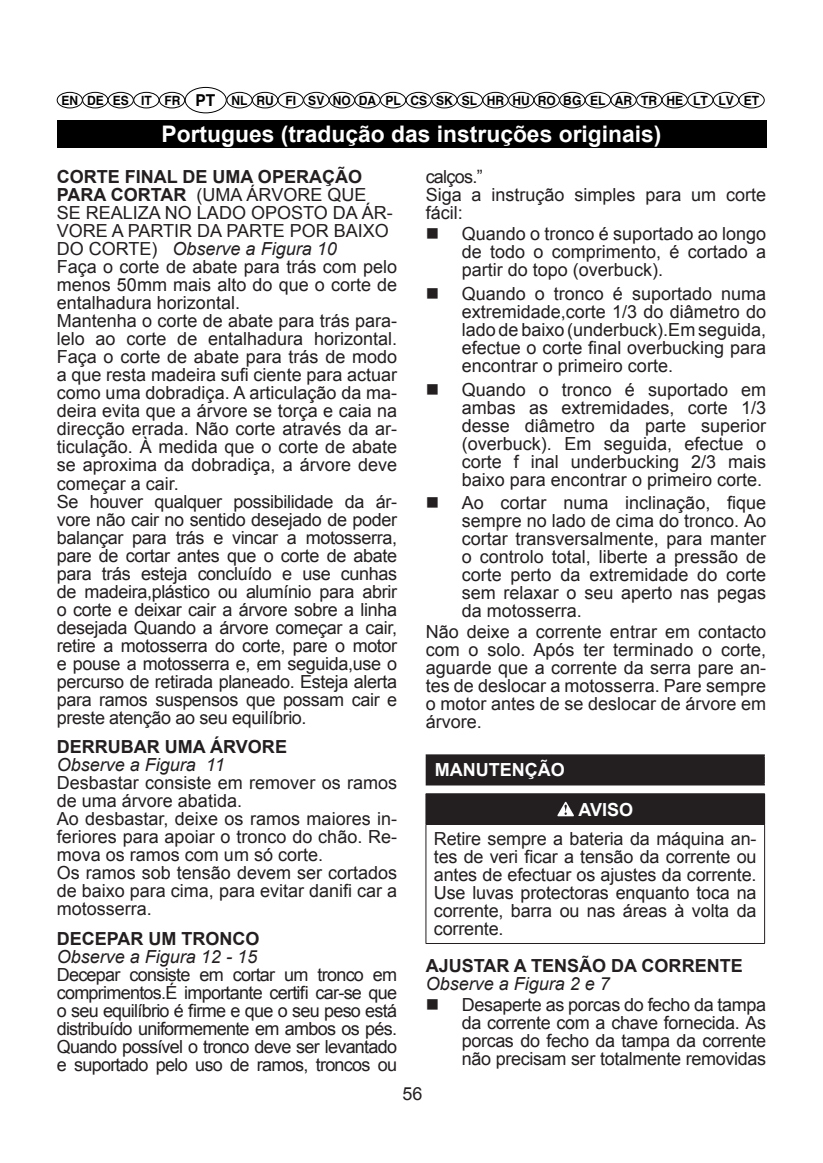
<style>
.page{position:relative;width:823px;height:1163px;background:#fff}
.page>*{position:absolute;margin:0;border:0;box-sizing:border-box;transform-origin:0 0}
.t1{font:700 22.8px "Arial";color:#fff}
.t2{font:18px/18px "Arial";color:#231f20;text-align:justify}
.t3{font:18px/18px "Arial";letter-spacing:-.02em;color:#231f20}
.t4{font:700 18px "Arial";color:#231f20}
.t5{font:italic 18px "Arial";color:#231f20}
.t6{font:700 18px "Arial";color:#fff}
.t7{font:700 12.8px "Helvetica";color:#000;scale:.94 1}
.s1{font-size:16.4px}
.s2{font-weight:700}
.s3{font-style:italic}
</style>
<div class="page">
<div style="left:57px;top:120px;width:708px;height:27px;background:#000"></div>
<div style="left:185px;top:87px;width:41px;height:26px;border:1px solid #000;border-radius:50%"></div>
<div style="left:57px;top:92px;width:26px;height:16px;border:1px solid #000;border-radius:50%"></div>
<div style="left:82px;top:92px;width:26px;height:16px;border:1px solid #000;border-radius:50%"></div>
<div style="left:108px;top:92px;width:26px;height:16px;border:1px solid #000;border-radius:50%"></div>
<div style="left:133px;top:92px;width:26px;height:16px;border:1px solid #000;border-radius:50%"></div>
<div style="left:159px;top:92px;width:26px;height:16px;border:1px solid #000;border-radius:50%"></div>
<div style="left:226px;top:92px;width:26px;height:16px;border:1px solid #000;border-radius:50%"></div>
<div style="left:252px;top:92px;width:26px;height:16px;border:1px solid #000;border-radius:50%"></div>
<div style="left:277px;top:92px;width:26px;height:16px;border:1px solid #000;border-radius:50%"></div>
<div style="left:303px;top:92px;width:26px;height:16px;border:1px solid #000;border-radius:50%"></div>
<div style="left:329px;top:92px;width:26px;height:16px;border:1px solid #000;border-radius:50%"></div>
<div style="left:354px;top:92px;width:26px;height:16px;border:1px solid #000;border-radius:50%"></div>
<div style="left:380px;top:92px;width:26px;height:16px;border:1px solid #000;border-radius:50%"></div>
<div style="left:405px;top:92px;width:26px;height:16px;border:1px solid #000;border-radius:50%"></div>
<div style="left:431px;top:92px;width:26px;height:16px;border:1px solid #000;border-radius:50%"></div>
<div style="left:456px;top:92px;width:26px;height:16px;border:1px solid #000;border-radius:50%"></div>
<div style="left:482px;top:92px;width:26px;height:16px;border:1px solid #000;border-radius:50%"></div>
<div style="left:508px;top:92px;width:26px;height:16px;border:1px solid #000;border-radius:50%"></div>
<div style="left:533px;top:92px;width:26px;height:16px;border:1px solid #000;border-radius:50%"></div>
<div style="left:559px;top:92px;width:26px;height:16px;border:1px solid #000;border-radius:50%"></div>
<div style="left:584px;top:92px;width:26px;height:16px;border:1px solid #000;border-radius:50%"></div>
<div style="left:610px;top:92px;width:26px;height:16px;border:1px solid #000;border-radius:50%"></div>
<div style="left:635px;top:92px;width:26px;height:16px;border:1px solid #000;border-radius:50%"></div>
<div style="left:661px;top:92px;width:26px;height:16px;border:1px solid #000;border-radius:50%"></div>
<div style="left:687px;top:92px;width:26px;height:16px;border:1px solid #000;border-radius:50%"></div>
<div style="left:712px;top:92px;width:26px;height:16px;border:1px solid #000;border-radius:50%"></div>
<div style="left:738px;top:92px;width:26px;height:16px;border:1px solid #000;border-radius:50%"></div>
<div style="left:426px;top:755px;width:337px;height:29px;background:#231f20"></div>
<hr style="left:425px;top:754px;width:339px;height:2px;background:#231f20">
<hr style="left:425px;top:756px;width:2px;height:27px;background:#231f20">
<hr style="left:762px;top:756px;width:2px;height:27px;background:#231f20">
<hr style="left:425px;top:783px;width:339px;height:2px;background:#231f20">
<div style="left:425px;top:793px;width:339px;height:31px;background:#231f20"></div>
<hr style="left:425px;top:824px;width:1px;height:119px;background:#231f20">
<hr style="left:763px;top:824px;width:1px;height:119px;background:#231f20">
<hr style="left:425px;top:943px;width:339px;height:1px;background:#231f20">
<svg style="left:557px;top:801px;width:16px;height:15px"></svg>
<p class="t7" style="left:61px;top:92px;width:743px">EN DE ES IT FR <span class="s1">PT</span> NL RU FI SV NO DA PL CS SK SL HR HU RO BG EL AR TR HE LT LV ET</p>
<p class="t1" style="left:161px;top:119px;width:501px">Portugues (tradução das instruções originais)</p>
<p class="t3" style="left:57px;top:168px;width:342px"><span class="s2">CORTE FINAL DE UMA OPERAÇÃO PARA CORTAR</span> (UMA ÁRVORE QUE<br>SE REALIZA NO LADO OPOSTO DA ÁR-VORE A PARTIR DA PARTE POR BAIXO DO CORTE) <span class="s3">Observe a Figura 10<br></span>Faça o corte de abate para trás com pelo menos 50mm mais alto do que o corte de entalhadura horizontal.<br>Mantenha o corte de abate para trás para&shy;lelo ao corte de entalhadura horizontal.<br>Faça o corte de abate para trás de modo a que resta madeira sufi ciente para actuar como uma dobradiça. A articulação da ma&shy;deira evita que a árvore se torça e caia na direcção errada. Não corte através da ar&shy;ticulação. À medida que o corte de abate se aproxima da dobradiça, a árvore deve começar a cair.<br>Se houver qualquer possibilidade da ár&shy;vore não cair no sentido desejado de poder balançar para trás e vincar a motosserra, pare de cortar antes que o corte de abate para trás esteja concluído e use cunhas de madeira,plástico ou alumínio para abrir o corte e deixar cair a árvore sobre a linha desejada Quando a árvore começar a cair, retire a motosserra do corte, pare o motor e pouse a motosserra e, em seguida,use o percurso de retirada planeado. Esteja alerta para ramos suspensos que possam cair e preste atenção ao seu equilíbrio.</p>
<p class="t4" style="left:57px;top:734px;width:232px">DERRUBAR UMA ÁRVORE</p>
<p class="t5" style="left:57px;top:753px;width:169px">Observe a Figura 11</p>
<p class="t2" style="left:57px;top:773px;width:342px;text-align:left">Desbastar consiste em remover os ramos de uma árvore abatida.<br>Ao desbastar, deixe os ramos maiores in&shy;feriores para apoiar o tronco do chão. Re&shy;mova os ramos com um só corte.<br>Os ramos sob tensão devem ser cortados de baixo para cima, para evitar danifi car a motosserra.</p>
<p class="t4" style="left:57px;top:926px;width:204px">DECEPAR UM TRONCO</p>
<p class="t5" style="left:57px;top:944px;width:202px">Observe a Figura 12 - 15</p>
<p class="t2" style="left:57px;top:965px;width:342px">Decepar consiste em cortar um tronco em comprimentos.É importante certifi car-se que o seu equilíbrio é firme e que o seu peso está distribuído uniformemente em ambos os pés.<br>Quando possível o tronco deve ser levantado e suportado pelo uso de ramos, troncos ou</p>
<p class="t2" style="left:425px;top:168px;width:342px;text-align:left">calços.”<br>Siga a instrução simples para um corte fácil:</p>
<p class="t2" style="left:461px;top:225px;width:306px">Quando o tronco é suportado ao longo de todo o comprimento, é cortado a partir do topo (overbuck).</p>
<p class="t2" style="left:461px;top:285px;width:306px">Quando o tronco é suportado numa extremidade,corte 1/3 do diâmetro do lado de baixo (underbuck).Em seguida, efectue o corte final overbucking para encontrar o primeiro corte.</p>
<p class="t2" style="left:461px;top:380px;width:306px">Quando o tronco é suportado em ambas as extremidades, corte 1/3 desse diâmetro da parte superior (overbuck). Em seguida, efectue o corte f inal underbucking 2/3 mais baixo para encontrar o primeiro corte.</p>
<p class="t2" style="left:461px;top:494px;width:306px">Ao cortar numa inclinação, fique sempre no lado de cima do tronco. Ao cortar transversalmente, para manter o controlo total, liberte a pressão de corte perto da extremidade do corte sem relaxar o seu aperto nas pegas da motosserra.</p>
<p class="t2" style="left:425px;top:623px;width:342px">Não deixe a corrente entrar em contacto com o solo. Após ter terminado o corte, aguarde que a corrente da serra pare an&shy;tes de deslocar a motosserra. Pare sempre o motor antes de se deslocar de árvore em árvore.</p>
<p class="t6" style="left:434px;top:758px;width:131px">MANUTENÇÃO</p>
<p class="t6" style="left:578px;top:797px;width:56px">AVISO</p>
<p class="t2" style="left:433px;top:830px;width:324px">Retire sempre a bateria da máquina an&shy;tes de veri ficar a tensão da corrente ou antes de efectuar os ajustes da corrente.<br>Use luvas protectoras enquanto toca na corrente, barra ou nas áreas à volta da corrente.</p>
<p class="t4" style="left:425px;top:953px;width:318px">AJUSTAR A TENSÃO DA CORRENTE</p>
<p class="t5" style="left:425px;top:971px;width:186px">Observe a Figura 2 e 7</p>
<p class="t2" style="left:461px;top:995px;width:306px">Desaperte as porcas do fecho da tampa da corrente com a chave fornecida. As porcas do fecho da tampa da corrente não precisam ser totalmente removidas</p>
<p class="t2" style="left:402px;top:1084px;width:22px">56</p>
</div>
